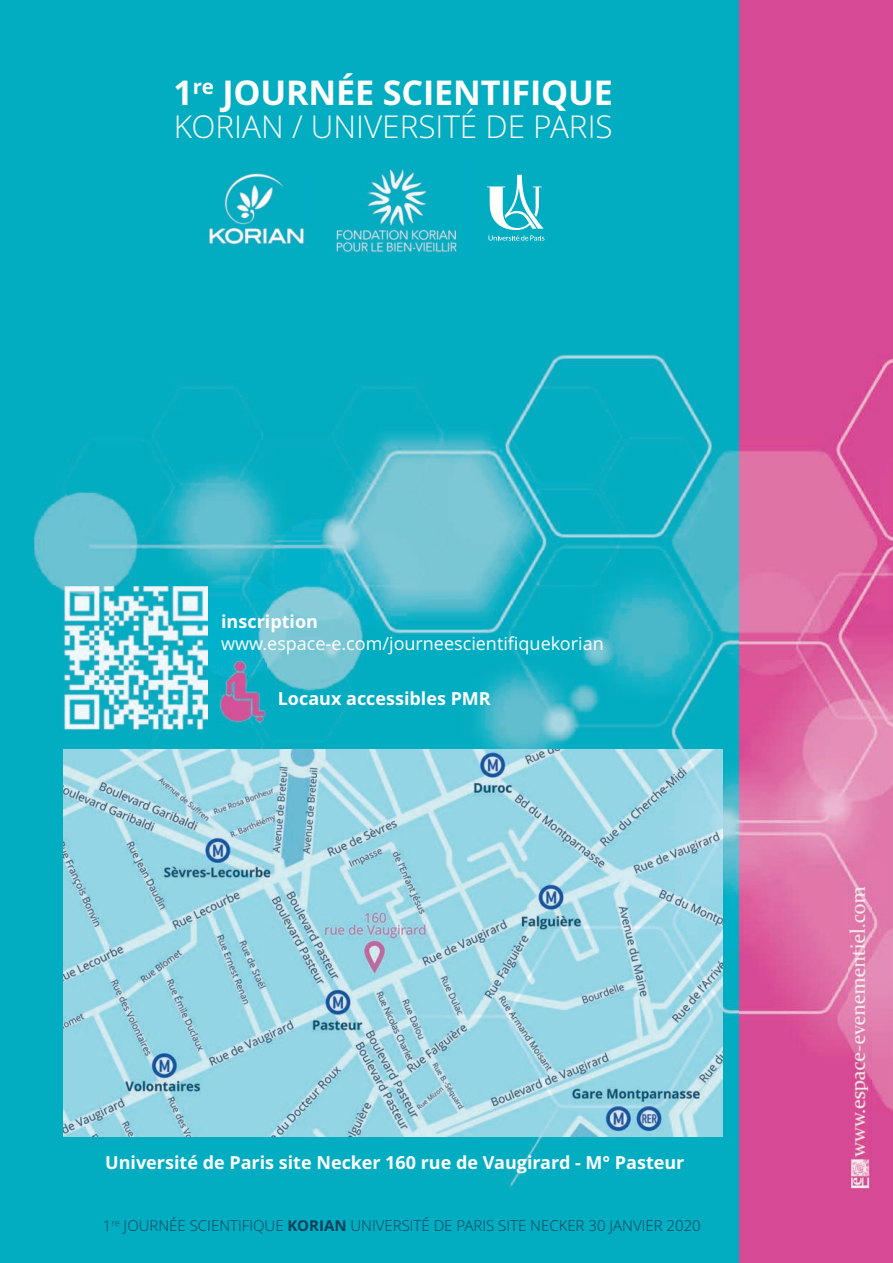
<style>
.page{position:relative;width:893px;height:1263px;background:#fff}
.page>*{position:absolute;margin:0;border:0;box-sizing:border-box;transform-origin:0 0}
.t1{font:700 34.2px "Open Sans";letter-spacing:-.005em;color:#fff}
.t2{font:300 31.5px "Open Sans";color:#fff}
.t3{font:700 18px "Open Sans";color:#fff}
.t4{font:18px "Open Sans";color:#fff}
.t5{font:300 15px "Open Sans";color:#03405b}
.s1{font-weight:700}
</style>
<div class="page">
<img style="left:0;top:0;width:740px;height:1263px">
<img style="left:740px;top:0;width:153px;height:1263px">
<svg style="left:487px;top:175px;width:57px;height:66px"></svg>
<img style="left:206px;top:170px;width:101px;height:77px">
<img style="left:317px;top:157px;width:154px;height:106px">
<img style="left:64px;top:587px;width:144px;height:145px">
<img style="left:848px;top:884px;width:23px;height:307px">
<img style="left:64px;top:750px;width:659px;height:387px">
<img style="left:220px;top:659px;width:46px;height:66px">
<p class="t1" style="left:174px;top:79px;width:441px">1<sup>re</sup> JOURNÉE SCIENTIFIQUE</p>
<p class="t2" style="left:174px;top:114px;width:440px">KORIAN / UNIVERSITÉ DE PARIS</p>
<p class="t3" style="left:221px;top:614px;width:98px">inscription</p>
<p class="t4" style="left:221px;top:633px;width:384px">www.espace-e.com/journeescientifiquekorian</p>
<p class="t3" style="left:278px;top:691px;width:215px">Locaux accessibles PMR</p>
<p class="t3" style="left:105px;top:1155px;width:581px">Université de Paris site Necker 160 rue de Vaugirard - M° Pasteur</p>
<p class="t5" style="left:103px;top:1219px;width:599px">1<sup>re</sup> JOURNÉE SCIENTIFIQUE <span class="s1">KORIAN</span> UNIVERSITÉ DE PARIS SITE NECKER 30 JANVIER 2020</p>
</div>
